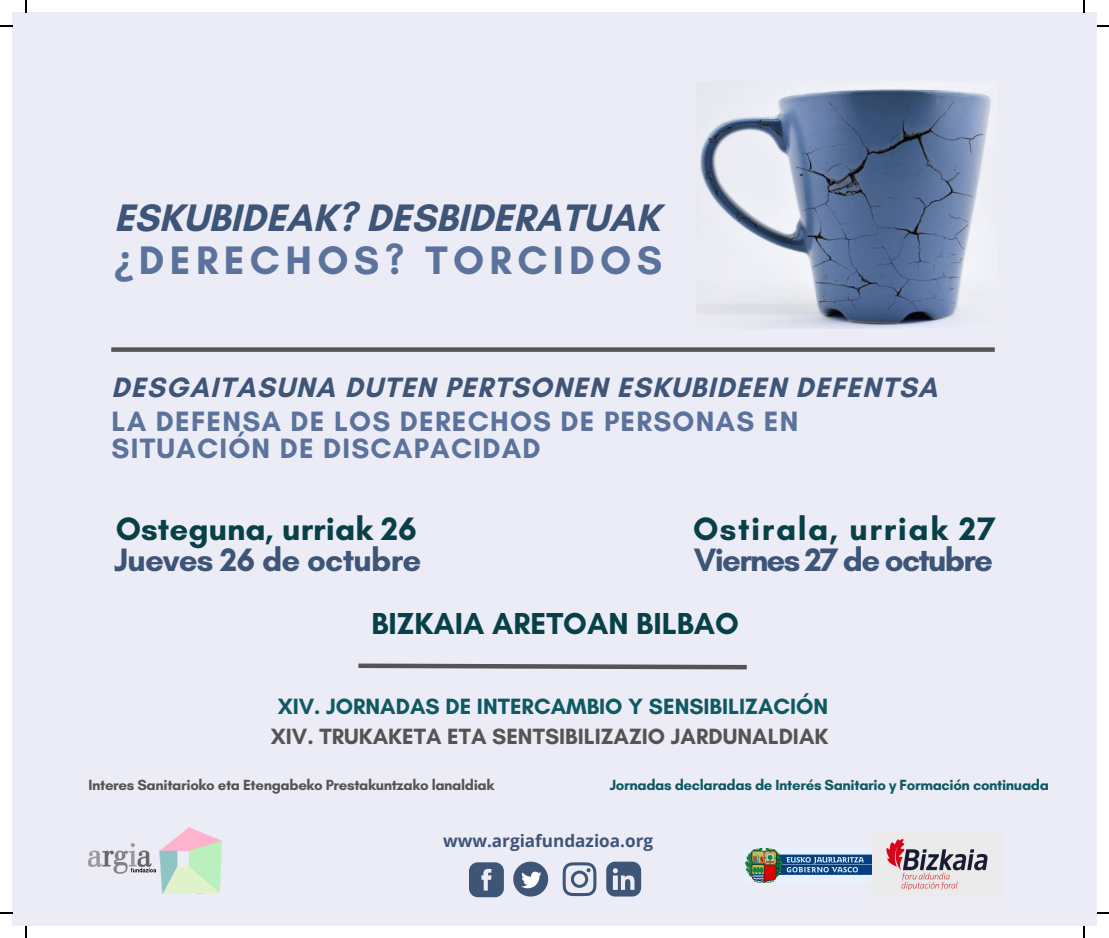
<style>
.page{position:relative;width:1109px;height:938px;background:#fff}
.page>*{position:absolute;margin:0;border:0;box-sizing:border-box;transform-origin:0 0}
.t1{font:700 40.5px "Glacial Indifference";letter-spacing:.135em;color:#5b739c}
.t2{font:700 39px "Glacial Indifference";letter-spacing:.005em;color:#3e5578}
.t3{font:700 33px "Glacial Indifference";letter-spacing:-.055em;color:#3e5578}
.t4{font:700 33px "Glacial Indifference";letter-spacing:-.025em;color:#3e5578}
.t5{font:700 33px "Glacial Indifference";color:#084047}
.t6{font:700 33px "Glacial Indifference";letter-spacing:.045em;color:#084047}
.t7{font:700 30.9px "Glacial Indifference";color:#084047}
.t8{font:700 28.5px/27px "Glacial Indifference";letter-spacing:.04em;color:#5b739c}
.t9{font:700 28.5px "Glacial Indifference";letter-spacing:.04em;color:#3e5578}
.t10{font:700 22.5px "Glacial Indifference";color:#545454}
.t11{font:700 22.5px "Glacial Indifference";color:#0e5962}
.t12{font:700 17.1px "Open Sans";color:#3e5578}
.t13{font:700 15px "Glacial Indifference";letter-spacing:-.025em;color:#0e5962}
.t14{font:700 15px "Glacial Indifference";letter-spacing:-.025em;color:#545454}
.s1{font-family:"Noto Sans"}
</style>
<div class="page">
<div style="left:12px;top:12px;width:1085px;height:914px;background:#ececf6"></div>
<img style="left:696px;top:89px;width:295px;height:239px">
<div style="left:111px;top:347px;width:883px;height:5px;background:#545454"></div>
<svg style="left:562px;top:862px;width:34px;height:34px"></svg>
<svg style="left:469px;top:862px;width:35px;height:35px"></svg>
<svg style="left:606px;top:861px;width:35px;height:35px"></svg>
<svg style="left:513px;top:861px;width:35px;height:35px"></svg>
<img style="left:871px;top:831px;width:131px;height:66px">
<img style="left:88px;top:827px;width:134px;height:67px">
<svg style="left:358px;top:663px;width:389px;height:7px"></svg>
<img style="left:745px;top:848px;width:126px;height:34px">
<svg style="left:26px;top:0;width:1px;height:12px"></svg>
<svg style="left:0;top:26px;width:12px;height:1px"></svg>
<svg style="left:1083px;top:0;width:1px;height:12px"></svg>
<svg style="left:1097px;top:26px;width:12px;height:1px"></svg>
<svg style="left:26px;top:926px;width:1px;height:12px"></svg>
<svg style="left:0;top:912px;width:12px;height:2px"></svg>
<svg style="left:1083px;top:926px;width:1px;height:12px"></svg>
<svg style="left:1097px;top:912px;width:12px;height:2px"></svg>
<p class="t2" style="left:114px;top:194px;width:547px">ESKUBIDEAK? DESBIDERATUAK</p>
<p class="t1" style="left:114px;top:235px;width:550px"><span class="s1">¿</span>DERECHOS? TORCIDOS</p>
<p class="t9" style="left:112px;top:369px;width:827px">DESGAITASUNA DUTEN PERTSONEN ESKUBIDEEN DEFENTSA</p>
<p class="t8" style="left:112px;top:407px;width:688px">LA DEFENSA DE LOS DERECHOS DE PERSONAS EN<br>SITUACIÓN DE DISCAPACIDAD</p>
<p class="t5" style="left:116px;top:508px;width:302px">Osteguna, urriak 26</p>
<p class="t6" style="left:693px;top:509px;width:304px">Ostirala, urriak 27</p>
<p class="t3" style="left:694px;top:539px;width:300px">Viernes 27 de octubre</p>
<p class="t4" style="left:114px;top:539px;width:309px">Jueves 26 de octubre</p>
<p class="t7" style="left:371px;top:605px;width:369px">BIZKAIA ARETOAN BILBAO</p>
<p class="t11" style="left:278px;top:692px;width:552px">XIV. JORNADAS DE INTERCAMBIO Y SENSIBILIZACIÓN</p>
<p class="t10" style="left:271px;top:723px;width:559px">XIV. TRUKAKETA ETA SENTSIBILIZAZIO JARDUNALDIAK</p>
<p class="t14" style="left:88px;top:776px;width:407px">Interes Sanitarioko eta Etengabeko Prestakuntzako lanaldiak</p>
<p class="t13" style="left:610px;top:776px;width:441px">Jornadas declaradas de Interés Sanitario y Formación continuada</p>
<p class="t12" style="left:443px;top:829px;width:211px">www.argiafundazioa.org</p>
</div>
